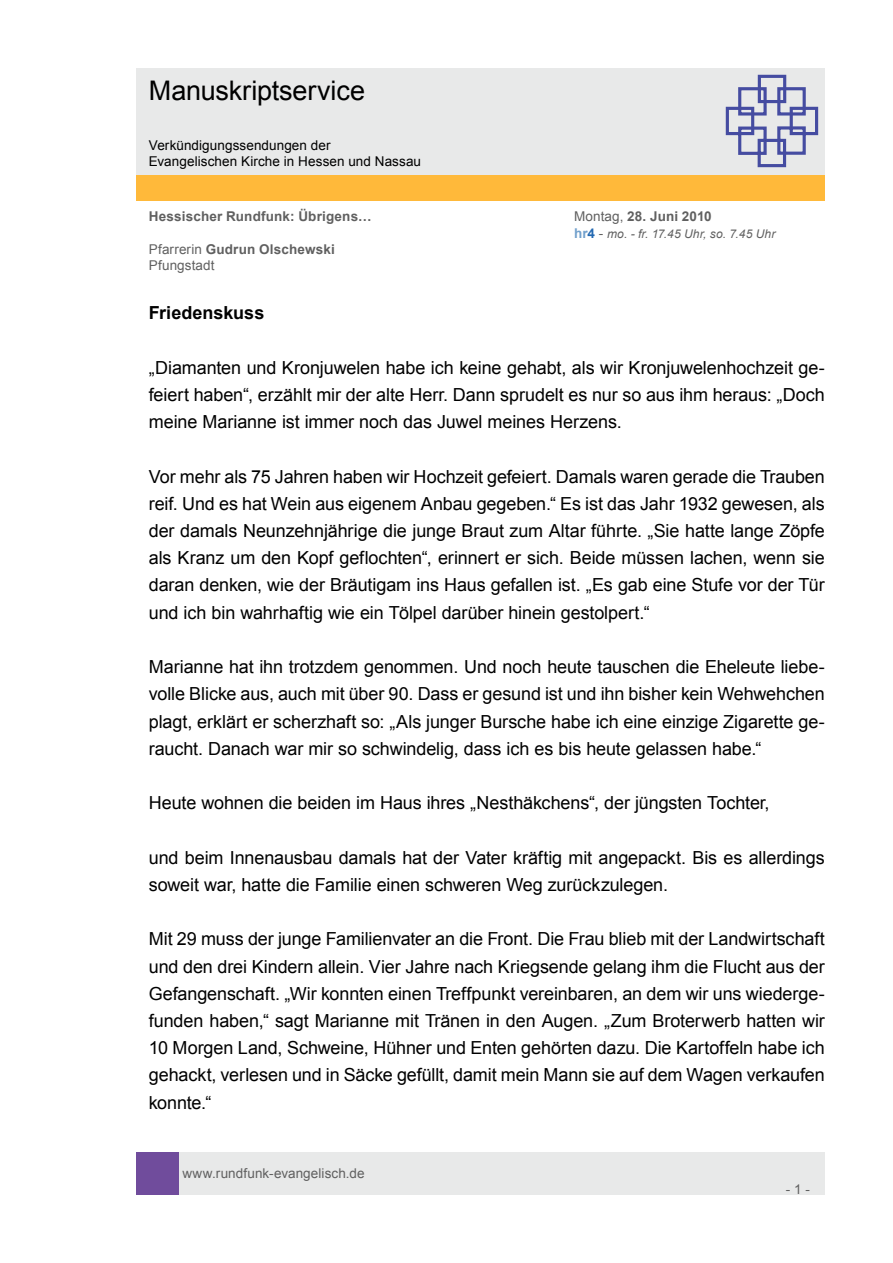
<style>
.page{position:relative;width:893px;height:1263px;background:#fff}
.page>*{position:absolute;margin:0;border:0;box-sizing:border-box;transform-origin:0 0}
.t1{font:27px "Arial";letter-spacing:-.005em;color:#000}
.t2{font:18px/27.2px "Arial";letter-spacing:-.005em;color:#000;text-align:justify}
.t3{font:700 18px "Arial";color:#000}
.t4{font:13.5px/16.2px "Arial";letter-spacing:.005em;color:#606060}
.t5{font:13.5px/16.2px "Arial";letter-spacing:.005em;color:#000}
.t6{font:700 13.5px "Arial";letter-spacing:.01em;color:#606060}
.t7{font:italic 12px "Arial";letter-spacing:.015em;color:#606060}
.s1{font-weight:400}
.s2{font-weight:700;font-style:normal;font-size:13.5px;color:#71a0cc}
.s3{font-weight:700;font-style:normal;font-size:13.5px;color:#2369b2}
.s4{font-style:normal;font-size:13.5px}
.s5{font-weight:700}
</style>
<div class="page">
<div style="left:179px;top:1152px;width:646px;height:43px;background:#e8e9e9"></div>
<div style="left:136px;top:1152px;width:43px;height:43px;background:#704c9c"></div>
<div style="left:136px;top:175px;width:689px;height:26px;background:#ffb93a"></div>
<div style="left:136px;top:68px;width:689px;height:106px;background:#e8e9e9"></div>
<svg style="left:725px;top:74px;width:94px;height:94px"></svg>
<h1 class="t1" style="left:149px;top:73px;width:218px">Manuskriptservice</h1>
<p class="t5" style="left:149px;top:137px;width:274px">Verkündigungssendungen der<br>Evangelischen Kirche in Hessen und Nassau</p>
<p class="t6" style="left:149px;top:208px;width:224px">Hessischer Rundfunk: Übrigens…</p>
<p class="t6" style="left:574px;top:208px;width:139px"><span class="s1">Montag,</span> 28. Juni 2010</p>
<p class="t7" style="left:574px;top:226px;width:203px"><span class="s2">hr</span><span class="s3">4</span> <span class="s4">-</span> mo. - fr. 17.45 Uhr, so. 7.45 Uhr</p>
<p class="t4" style="left:149px;top:241px;width:187px">Pfarrerin <span class="s5">Gudrun Olschewski<br></span>Pfungstadt</p>
<p class="t3" style="left:149px;top:301px;width:117px">Friedenskuss</p>
<p class="t2" style="left:149px;top:354px;width:678px">„Diamanten und Kronjuwelen habe ich keine gehabt, als wir Kronjuwelenhochzeit ge&shy;feiert haben“, erzählt mir der alte Herr. Dann sprudelt es nur so aus ihm heraus: „Doch meine Marianne ist immer noch das Juwel meines Herzens.</p>
<p class="t2" style="left:149px;top:463px;width:678px">Vor mehr als 75 Jahren haben wir Hochzeit gefeiert. Damals waren gerade die Trauben reif. Und es hat Wein aus eigenem Anbau gegeben.“ Es ist das Jahr 1932 gewesen, als der damals Neunzehnjährige die junge Braut zum Altar führte. „Sie hatte lange Zöpfe als Kranz um den Kopf geflochten“, erinnert er sich. Beide müssen lachen, wenn sie daran denken, wie der Bräutigam ins Haus gefallen ist. „Es gab eine Stufe vor der Tür und ich bin wahrhaftig wie ein Tölpel darüber hinein gestolpert.“</p>
<p class="t2" style="left:149px;top:653px;width:678px">Marianne hat ihn trotzdem genommen. Und noch heute tauschen die Eheleute liebe&shy;volle Blicke aus, auch mit über 90. Dass er gesund ist und ihn bisher kein Wehwehchen plagt, erklärt er scherzhaft so: „Als junger Bursche habe ich eine einzige Zigarette ge&shy;raucht. Danach war mir so schwindelig, dass ich es bis heute gelassen habe.“</p>
<p class="t2" style="left:149px;top:789px;width:622px">Heute wohnen die beiden im Haus ihres „Nesthäkchens“, der jüngsten Tochter,</p>
<p class="t2" style="left:149px;top:844px;width:677px">und beim Innenausbau damals hat der Vater kräftig mit angepackt. Bis es allerdings soweit war, hatte die Familie einen schweren Weg zurückzulegen.</p>
<p class="t2" style="left:149px;top:926px;width:678px">Mit 29 muss der junge Familienvater an die Front. Die Frau blieb mit der Landwirtschaft und den drei Kindern allein. Vier Jahre nach Kriegsende gelang ihm die Flucht aus der Gefangenschaft. „Wir konnten einen Treffpunkt vereinbaren, an dem wir uns wiederge&shy;funden haben,“ sagt Marianne mit Tränen in den Augen. „Zum Broterwerb hatten wir 10 Morgen Land, Schweine, Hühner und Enten gehörten dazu. Die Kartoffeln habe ich gehackt, verlesen und in Säcke gefüllt, damit mein Mann sie auf dem Wagen verkaufen konnte.“</p>
<p class="t4" style="left:182px;top:1165px;width:184px">www.rundfunk-evangelisch.de</p>
<p class="t4" style="left:786px;top:1181px;width:26px">- 1 -</p>
</div>
